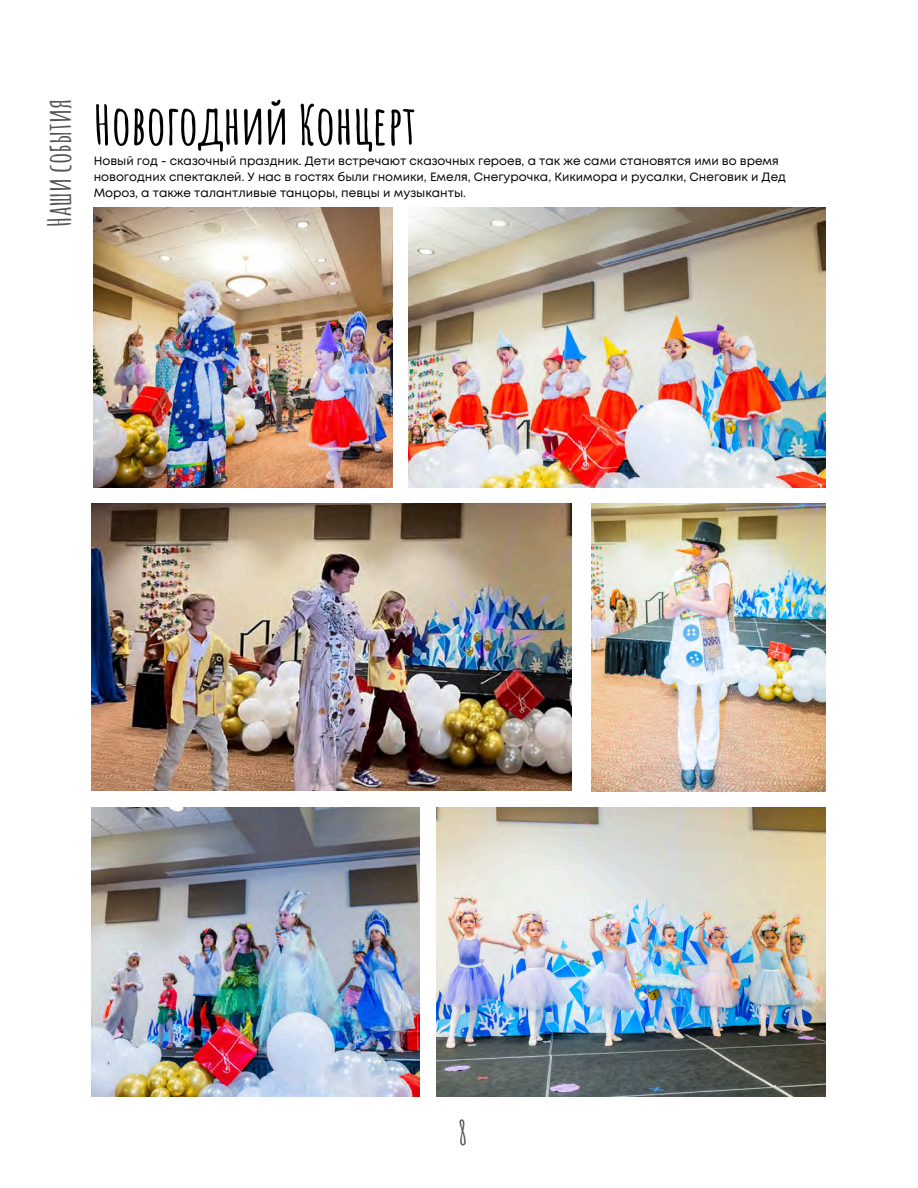
<style>
.page{position:relative;width:918px;height:1188px;background:#fff}
.page>*{position:absolute;margin:0;border:0;box-sizing:border-box;transform-origin:0 0}
.t1{font:700 54px "Amatic SC";color:#000}
.t2{font:700 31.5px "Amatic SC";color:#545454}
.t3{font:12px/16px "Mont";color:#000}
</style>
<div class="page">
<img style="left:92px;top:807px;width:327px;height:290px">
<img style="left:437px;top:807px;width:389px;height:290px">
<img style="left:592px;top:504px;width:234px;height:287px">
<img style="left:92px;top:504px;width:479px;height:287px">
<img style="left:408px;top:207px;width:418px;height:280px">
<img style="left:94px;top:207px;width:299px;height:280px">
<p class="t2" style="left:39px;top:227px;width:130px;rotate:-90deg">Наши события</p>
<p class="t1" style="left:94px;top:90px;width:324px">Новогодний Концерт</p>
<p class="t3" style="left:94px;top:153px;width:694px">Новый год - сказочный праздник. Дети встречают сказочных героев, а так же сами становятся ими во время новогодних спектаклей. У нас в гостях были гномики, Емеля, Снегурочка, Кикимора и русалки, Снеговик и Дед<br>Мороз, а также талантливые танцоры, певцы и музыканты.</p>
<p class="t2" style="left:458px;top:1112px;width:11px">8</p>
</div>
